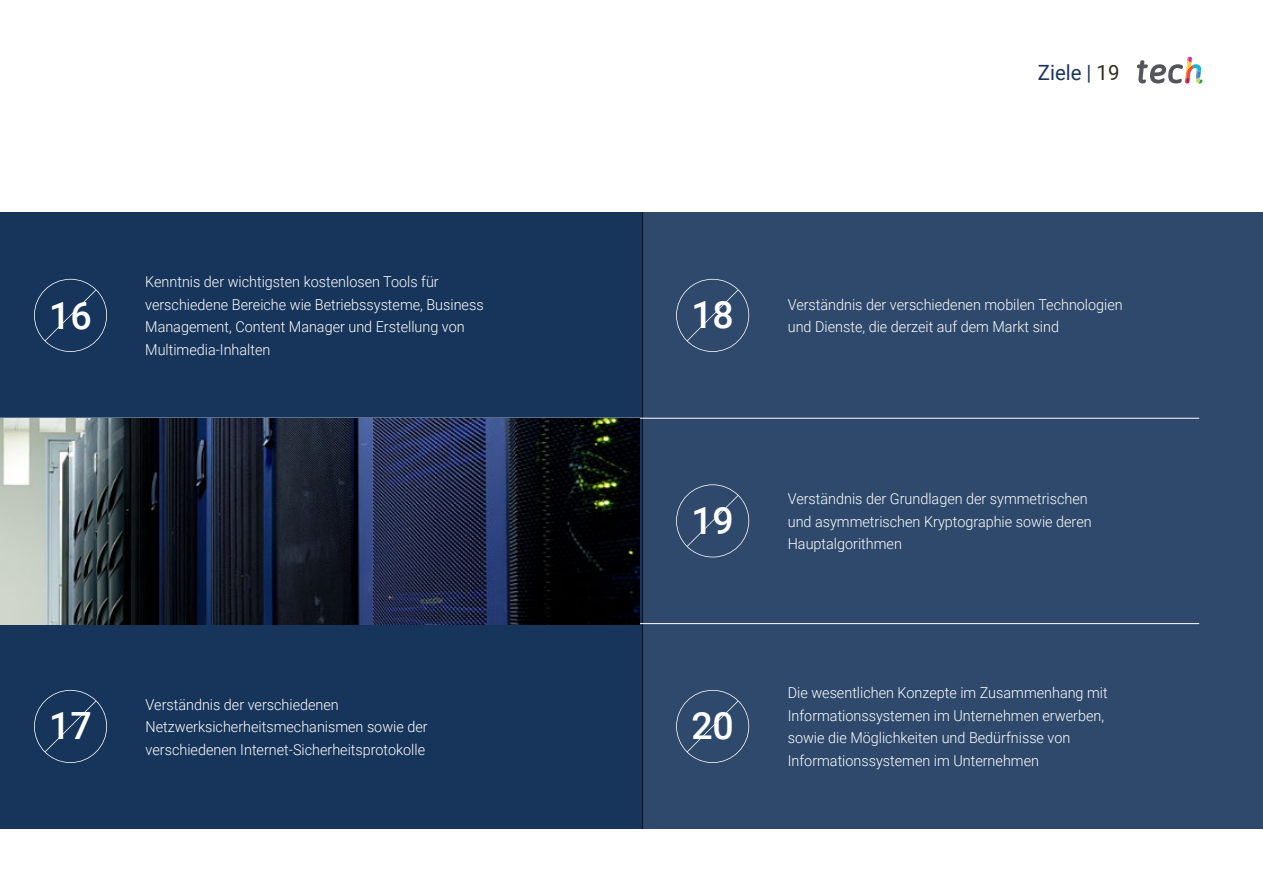
<style>
.page{position:relative;width:1263px;height:893px;background:#fff}
.page>*{position:absolute;margin:0;border:0;box-sizing:border-box;transform-origin:0 0}
.t1{font:500 37.5px "Roboto";color:#fff}
.t2{font:21px "Roboto";color:#1a355c}
.t3{font:300 15px/22.5px "Roboto";color:#fff;scale:.96 1}
.s1{color:#312e20}
</style>
<div class="page">
<div style="left:0;top:213px;width:642px;height:616px;background:#17355b"></div>
<div style="left:642px;top:213px;width:621px;height:616px;background:#2e496b"></div>
<svg style="left:34px;top:279px;width:73px;height:73px"></svg>
<svg style="left:34px;top:690px;width:73px;height:73px"></svg>
<svg style="left:676px;top:279px;width:73px;height:73px"></svg>
<svg style="left:676px;top:690px;width:73px;height:73px"></svg>
<svg style="left:676px;top:484px;width:73px;height:73px"></svg>
<hr style="left:0;top:418px;width:1199px;height:1px;background:#fff">
<hr style="left:0;top:623px;width:1199px;height:1px;background:#fff">
<svg style="left:1137px;top:57px;width:65px;height:27px"></svg>
<img style="left:0;top:418px;width:639px;height:206px">
<h1 class="t1" style="left:49px;top:289px;width:44px">16</h1>
<p class="t3" style="left:145px;top:270px;width:354px">Kenntnis der wichtigsten kostenlosen Tools für verschiedene Bereiche wie Betriebssysteme, Business Management, Content Manager und Erstellung von Multimedia-Inhalten</p>
<h1 class="t1" style="left:49px;top:699px;width:44px">17</h1>
<p class="t3" style="left:146px;top:692px;width:295px">Verständnis der verschiedenen<br>Netzwerksicherheitsmechanismen sowie der verschiedenen Internet-Sicherheitsprotokolle</p>
<h2 class="t2" style="left:1038px;top:57px;width:83px">Ziele | <span class="s1">19</span></h2>
<h1 class="t1" style="left:691px;top:288px;width:44px">18</h1>
<p class="t3" style="left:788px;top:293px;width:350px">Verständnis der verschiedenen mobilen Technologien und Dienste, die derzeit auf dem Markt sind</p>
<h1 class="t1" style="left:691px;top:494px;width:44px">19</h1>
<h1 class="t1" style="left:691px;top:699px;width:44px">20</h1>
<p class="t3" style="left:788px;top:487px;width:318px">Verständnis der Grundlagen der symmetrischen und asymmetrischen Kryptographie sowie deren<br>Hauptalgorithmen</p>
<p class="t3" style="left:788px;top:681px;width:335px">Die wesentlichen Konzepte im Zusammenhang mit Informationssystemen im Unternehmen erwerben, sowie die Möglichkeiten und Bedürfnisse von Informationssystemen im Unternehmen</p>
</div>
